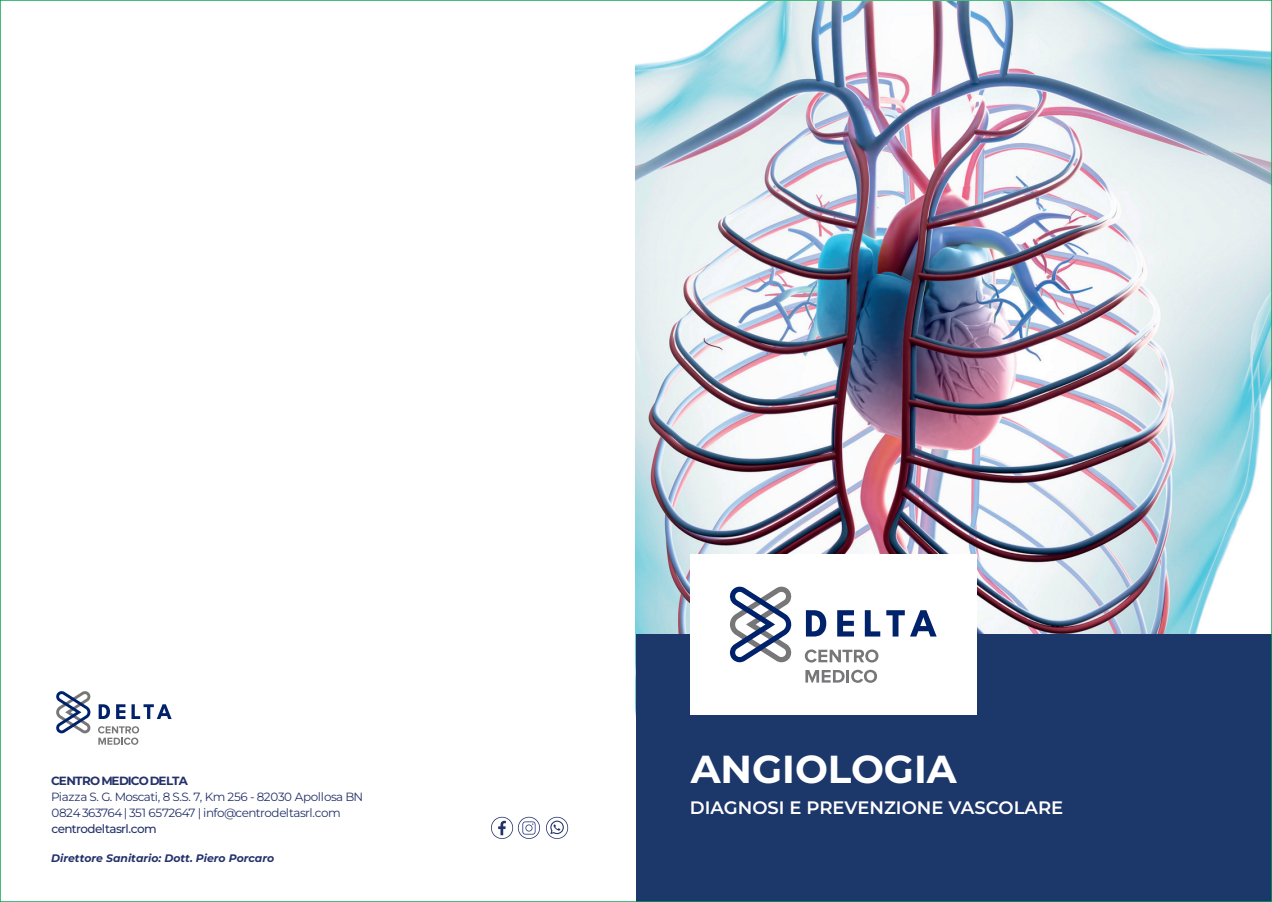
<style>
.page{position:relative;width:1272px;height:902px;background:#fff}
.page>*{position:absolute;margin:0;border:0;box-sizing:border-box;transform-origin:0 0}
.t1{font:700 39px "Montserrat";color:#fff}
.t2{font:600 18px "Montserrat";color:#fff}
.t3{font:11.85px/16px "Montserrat";letter-spacing:-.035em;color:#24326a}
.t4{font:500 11.85px "Montserrat";letter-spacing:-.045em;color:#24326a}
.t5{font:700 11.85px "Montserrat";letter-spacing:-.065em;color:#24326a}
.t6{font:italic 700 10.8px "Montserrat";color:#24326a}
</style>
<div class="page">
<img style="left:636px;top:2px;width:633px;height:632px">
<div style="left:636px;top:634px;width:635px;height:267px;background:#1c376a"></div>
<svg style="left:491px;top:816px;width:78px;height:23px"></svg>
<svg style="left:98px;top:726px;width:41px;height:18px"></svg>
<svg style="left:56px;top:691px;width:35px;height:42px"></svg>
<svg style="left:99px;top:704px;width:11px;height:15px"></svg>
<svg style="left:116px;top:704px;width:9px;height:15px"></svg>
<svg style="left:131px;top:704px;width:41px;height:15px"></svg>
<div style="left:690px;top:554px;width:286px;height:161px;background:#fff"></div>
<svg style="left:804px;top:649px;width:74px;height:13px"></svg>
<svg style="left:805px;top:669px;width:72px;height:13px"></svg>
<svg style="left:729px;top:586px;width:63px;height:76px"></svg>
<svg style="left:806px;top:610px;width:20px;height:26px"></svg>
<svg style="left:837px;top:610px;width:17px;height:26px"></svg>
<svg style="left:864px;top:610px;width:16px;height:26px"></svg>
<svg style="left:886px;top:610px;width:18px;height:26px"></svg>
<svg style="left:910px;top:610px;width:26px;height:26px"></svg>
<p class="t5" style="left:51px;top:771px;width:138px">CENTRO MEDICO DELTA</p>
<p class="t3" style="left:51px;top:787px;width:313px">Piazza S. G. Moscati, 8 S.S. 7, Km 256 - 82030 Apollosa BN<br>0824 363764 | 351 6572647 | info@centrodeltasrl.com</p>
<p class="t4" style="left:51px;top:819px;width:107px">centrodeltasrl.com</p>
<p class="t6" style="left:51px;top:850px;width:224px">Direttore Sanitario: Dott. Piero Porcaro</p>
<h1 class="t1" style="left:690px;top:741px;width:267px">ANGIOLOGIA</h1>
<h2 class="t2" style="left:690px;top:795px;width:375px">DIAGNOSI E PREVENZIONE VASCOLARE</h2>
</div>
